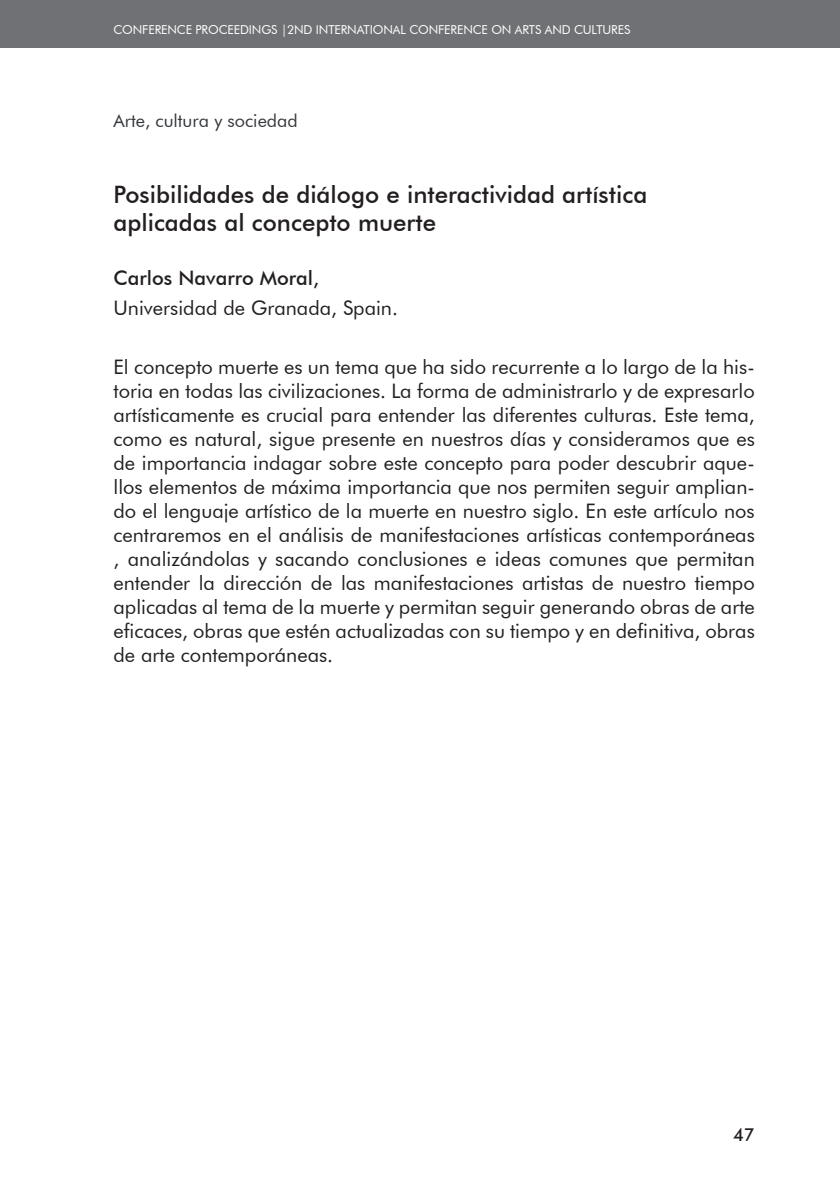
<style>
.page{position:relative;width:840px;height:1191px;background:#fff}
.page>*{position:absolute;margin:0;border:0;box-sizing:border-box;transform-origin:0 0}
._1_Título_artículo{font:500 24px/28.8px "Futura BT";color:#231f20}
._4_Univ-pais{font:20px/24px "Futura BT";color:#231f20;text-align:justify}
._3_Autores{font:500 20px "Futura BT";color:#231f20}
._0_Temática{font:18px "Futura BT";color:#34373b}
.t1{font:500 18px "Futura BT";color:#231f20}
.t2{font:12.4px "Futura BT";letter-spacing:-.01em;color:#fff}
</style>
<div class="page">
<div style="left:0;top:0;width:839px;height:48px;background:#707174"></div>
<p class="t2" style="left:113px;top:22px;width:518px">CONFERENCE PROCEEDINGS |2ND INTERNATIONAL CONFERENCE ON ARTS AND CULTURES</p>
<p class="_0_Temática" style="left:113px;top:110px;width:186px">Arte, cultura y sociedad</p>
<p class="_1_Título_artículo" style="left:113px;top:179px;width:535px">Posibilidades de diálogo e interactividad artística aplicadas al concepto muerte</p>
<p class="_3_Autores" style="left:113px;top:266px;width:207px">Carlos Navarro Moral,</p>
<p class="_4_Univ-pais" style="left:113px;top:295px;width:286px">Universidad de Granada, Spain.</p>
<p class="_4_Univ-pais" style="left:113px;top:355px;width:642px">El concepto muerte es un tema que ha sido recurrente a lo largo de la his&shy;toria en todas las civilizaciones. La forma de administrarlo y de expresarlo artísticamente es crucial para entender las diferentes culturas. Este tema, como es natural, sigue presente en nuestros días y consideramos que es de importancia indagar sobre este concepto para poder descubrir aque&shy;llos elementos de máxima importancia que nos permiten seguir amplian&shy;do el lenguaje artístico de la muerte en nuestro siglo. En este artículo nos centraremos en el análisis de manifestaciones artísticas contemporáneas , analizándolas y sacando conclusiones e ideas comunes que permitan entender la dirección de las manifestaciones artistas de nuestro tiempo aplicadas al tema de la muerte y permitan seguir generando obras de arte eficaces, obras que estén actualizadas con su tiempo y en definitiva, obras de arte contemporáneas.</p>
<p class="t1" style="left:732px;top:1123px;width:23px">47</p>
</div>
